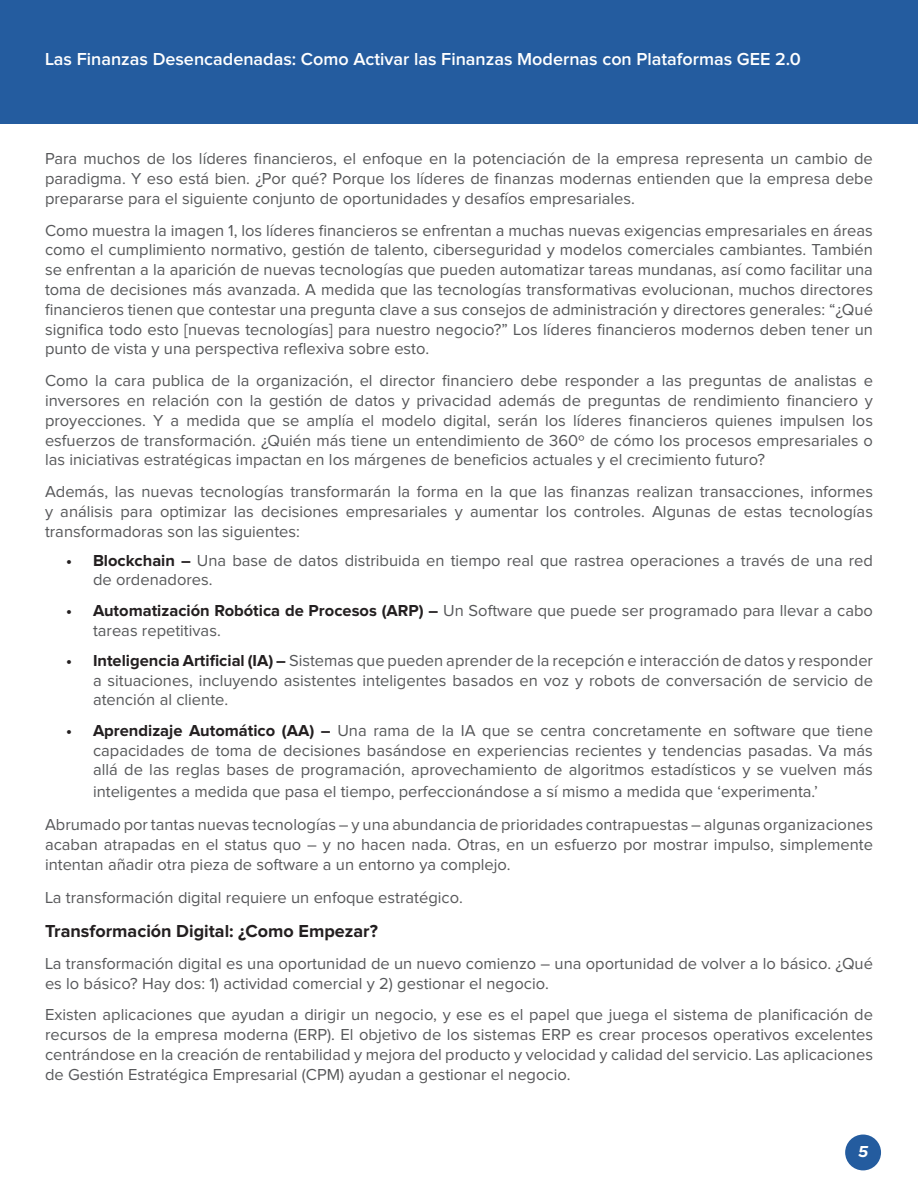
<style>
.page{position:relative;width:918px;height:1188px;background:#fff}
.page>*{position:absolute;margin:0;border:0;box-sizing:border-box;transform-origin:0 0}
.t1{font:600 18px "Proxima Nova";color:#fff}
.Paragraph_Style_Main{font:700 18px "Proxima Nova";color:#231f20}
.Paragraph_Style_Main-2{font:16.5px/19.8px "Proxima Nova";color:#57585a;text-align:justify}
.t2{font:italic 700 16.5px "Proxima Nova";color:#fff}
.s1{font-weight:700;color:#231f20}
</style>
<div class="page">
<div style="left:845px;top:1135px;width:36px;height:35px;background:#245c9f;border-radius:50%"></div>
<div style="left:0;top:0;width:918px;height:124px;background:#245c9f"></div>
<p class="t1" style="left:45px;top:51px;width:757px">Las Finanzas Desencadenadas: Como Activar las Finanzas Modernas con Plataformas GEE 2.0</p>
<p class="Paragraph_Style_Main-2" style="left:45px;top:150px;width:830px">Para muchos de los líderes financieros, el enfoque en la potenciación de la empresa representa un cambio de paradigma. Y eso está bien. ¿Por qué? Porque los líderes de finanzas modernas entienden que la empresa debe prepararse para el siguiente conjunto de oportunidades y desafíos empresariales.</p>
<p class="Paragraph_Style_Main-2" style="left:45px;top:221px;width:830px">Como muestra la imagen 1, los líderes financieros se enfrentan a muchas nuevas exigencias empresariales en áreas como el cumplimiento normativo, gestión de talento, ciberseguridad y modelos comerciales cambiantes. También se enfrentan a la aparición de nuevas tecnologías que pueden automatizar tareas mundanas, así como facilitar una toma de decisiones más avanzada. A medida que las tecnologías transformativas evolucionan, muchos directores financieros tienen que contestar una pregunta clave a sus consejos de administración y directores generales: “¿Qué significa todo esto [nuevas tecnologías] para nuestro negocio?” Los líderes financieros modernos deben tener un punto de vista y una perspectiva reflexiva sobre esto.</p>
<p class="Paragraph_Style_Main-2" style="left:45px;top:372px;width:830px">Como la cara publica de la organización, el director financiero debe responder a las preguntas de analistas e inversores en relación con la gestión de datos y privacidad además de preguntas de rendimiento financiero y proyecciones. Y a medida que se amplía el modelo digital, serán los líderes financieros quienes impulsen los esfuerzos de transformación. ¿Quién más tiene un entendimiento de 360º de cómo los procesos empresariales o las iniciativas estratégicas impactan en los márgenes de beneficios actuales y el crecimiento futuro?</p>
<p class="Paragraph_Style_Main-2" style="left:45px;top:483px;width:830px">Además, las nuevas tecnologías transformarán la forma en la que las finanzas realizan transacciones, informes y análisis para optimizar las decisiones empresariales y aumentar los controles. Algunas de estas tecnologías transformadoras son las siguientes:</p>
<p class="Paragraph_Style_Main-2" style="left:93px;top:551px;width:782px;text-indent:-27px"><span class="s1">• Blockchain –</span> Una base de datos distribuida en tiempo real que rastrea operaciones a través de una red de ordenadores.</p>
<p class="Paragraph_Style_Main-2" style="left:93px;top:601px;width:782px;text-indent:-27px"><span class="s1">• Automatización Robótica de Procesos (ARP) –</span> Un Software que puede ser programado para llevar a cabo tareas repetitivas.</p>
<p class="Paragraph_Style_Main-2" style="left:93px;top:651px;width:782px;text-indent:-27px"><span class="s1">• Inteligencia Artificial (IA) –</span> Sistemas que pueden aprender de la recepción e interacción de datos y responder a situaciones, incluyendo asistentes inteligentes basados en voz y robots de conversación de servicio de atención al cliente.</p>
<p class="Paragraph_Style_Main-2" style="left:93px;top:721px;width:782px;text-indent:-27px"><span class="s1">• Aprendizaje Automático (AA) –</span> Una rama de la IA que se centra concretamente en software que tiene capacidades de toma de decisiones basándose en experiencias recientes y tendencias pasadas. Va más allá de las reglas bases de programación, aprovechamiento de algoritmos estadísticos y se vuelven más</p>
<p class="Paragraph_Style_Main-2" style="left:93px;top:782px;width:727px">inteligentes a medida que pasa el tiempo, perfeccionándose a sí mismo a medida que ‘experimenta.’</p>
<p class="Paragraph_Style_Main-2" style="left:45px;top:816px;width:830px">Abrumado por tantas nuevas tecnologías – y una abundancia de prioridades contrapuestas – algunas organizaciones acaban atrapadas en el status quo – y no hacen nada. Otras, en un esfuerzo por mostrar impulso, simplemente intentan añadir otra pieza de software a un entorno ya complejo.</p>
<p class="Paragraph_Style_Main-2" style="left:45px;top:889px;width:419px">La transformación digital requiere un enfoque estratégico.</p>
<p class="Paragraph_Style_Main" style="left:45px;top:923px;width:334px">Transformación Digital: ¿Como Empezar?</p>
<p class="Paragraph_Style_Main-2" style="left:45px;top:954px;width:830px">La transformación digital es una oportunidad de un nuevo comienzo – una oportunidad de volver a lo básico. ¿Qué es lo básico? Hay dos: 1) actividad comercial y 2) gestionar el negocio.</p>
<p class="Paragraph_Style_Main-2" style="left:45px;top:1006px;width:830px">Existen aplicaciones que ayudan a dirigir un negocio, y ese es el papel que juega el sistema de planificación de recursos de la empresa moderna (ERP). El objetivo de los sistemas ERP es crear procesos operativos excelentes centrándose en la creación de rentabilidad y mejora del producto y velocidad y calidad del servicio. Las aplicaciones de Gestión Estratégica Empresarial (CPM) ayudan a gestionar el negocio.</p>
<p class="t2" style="left:858px;top:1142px;width:12px">5</p>
</div>
